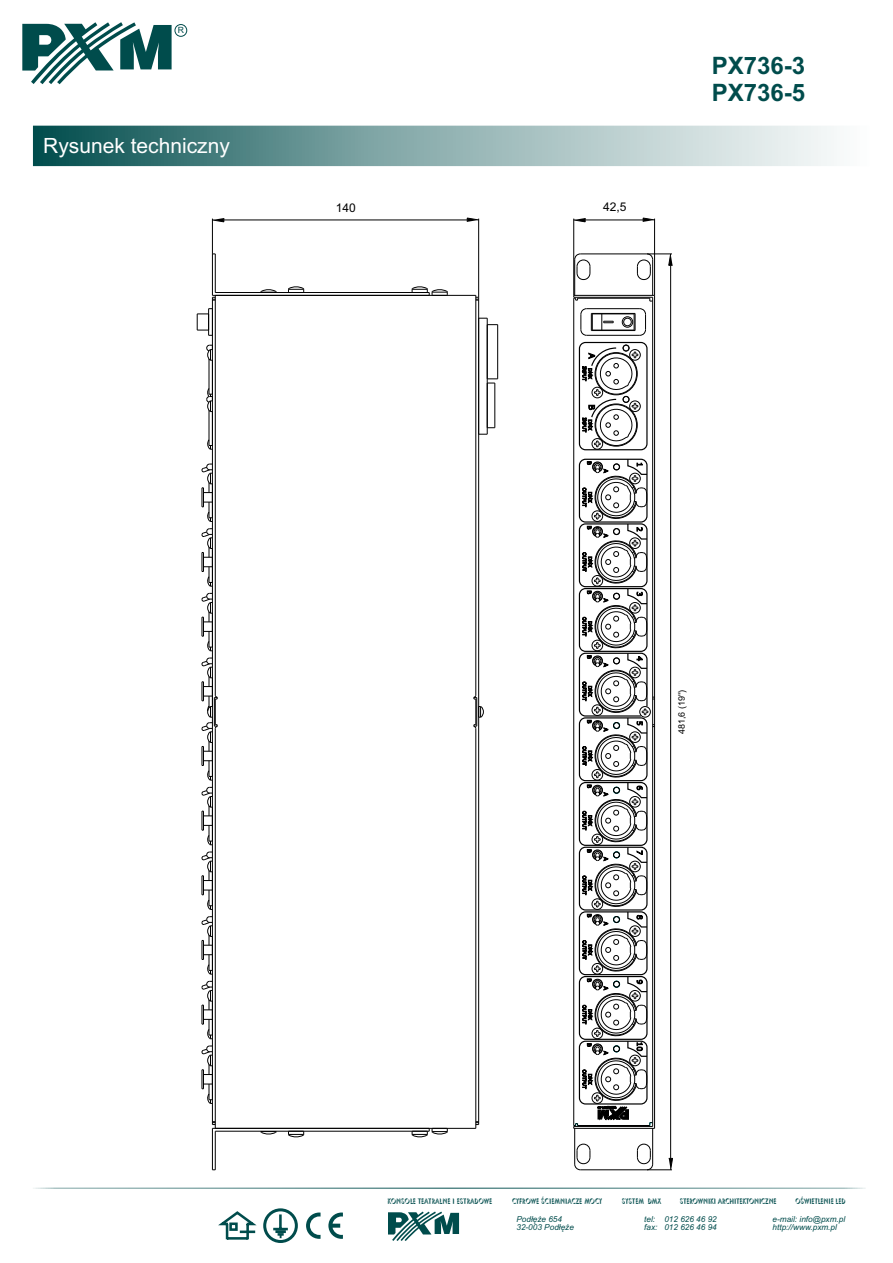
<style>
.page{position:relative;width:893px;height:1263px;background:#fff}
.page>*{position:absolute;margin:0;border:0;box-sizing:border-box;transform-origin:0 0}
.t1{font:700 24px/26.8px "Arial";color:#004c4c}
.t2{font:21px "Arial";color:#fff}
.t3{font:12px "Arial";color:#000}
.t4{font:9px "Arial";color:#000}
.t5{font:8.55px "Arial";color:#004c4c}
.t6{font:italic 8.25px/8.6px "Arial";color:#004c4c}
.t7{font:7.8px "Umbrella";letter-spacing:.015em;color:#004c4c;scale:.82 1}
</style>
<div class="page">
<svg style="left:388px;top:1211px;width:71px;height:30px"></svg>
<svg style="left:33px;top:1188px;width:833px;height:1px"></svg>
<svg style="left:328px;top:1212px;width:15px;height:27px"></svg>
<svg style="left:306px;top:1212px;width:15px;height:27px"></svg>
<svg style="left:218px;top:1211px;width:39px;height:29px"></svg>
<div style="left:229px;top:1222px;width:9px;height:9px;border:3px solid #004c4c"></div>
<hr style="left:240px;top:1230px;width:15px;height:3px;background:#004c4c">
<hr style="left:279px;top:1214px;width:3px;height:15px;background:#004c4c">
<svg style="left:273px;top:1228px;width:15px;height:10px"></svg>
<div style="left:263px;top:1208px;width:35px;height:35px;border:3px solid #004c4c;border-radius:50%"></div>
<svg style="left:32px;top:125px;width:802px;height:42px;background:#8aadad"></svg>
<svg style="left:22px;top:22px;width:150px;height:62px"></svg>
<div style="left:175px;top:24px;width:12px;height:13px;border:1px solid #004c4c;border-radius:50%"></div>
<hr style="left:573px;top:219px;width:1px;height:76px;background:#000">
<hr style="left:654px;top:219px;width:1px;height:76px;background:#000">
<hr style="left:585px;top:220px;width:58px;height:1px;background:#000">
<svg style="left:573px;top:218px;width:13px;height:4px"></svg>
<svg style="left:643px;top:218px;width:12px;height:4px"></svg>
<hr style="left:670px;top:265px;width:1px;height:893px;background:#000">
<hr style="left:212px;top:219px;width:1px;height:35px;background:#000">
<hr style="left:478px;top:219px;width:1px;height:78px;background:#000">
<hr style="left:224px;top:220px;width:243px;height:1px;background:#000">
<svg style="left:212px;top:218px;width:12px;height:4px"></svg>
<svg style="left:467px;top:218px;width:12px;height:4px"></svg>
<div style="left:579px;top:342px;width:69px;height:108px;border:1px solid #000;border-radius:6px"></div>
<hr style="left:573px;top:298px;width:1px;height:827px;background:#000">
<hr style="left:578px;top:298px;width:72px;height:1px;background:#000">
<hr style="left:652px;top:301px;width:1px;height:822px;background:#000">
<hr style="left:574px;top:1128px;width:81px;height:1px;background:#000">
<hr style="left:654px;top:295px;width:1px;height:833px;background:#000">
<hr style="left:574px;top:295px;width:81px;height:1px;background:#000">
<svg style="left:573px;top:295px;width:5px;height:6px"></svg>
<hr style="left:574px;top:297px;width:79px;height:1px;background:#000">
<svg style="left:649px;top:297px;width:4px;height:5px"></svg>
<svg style="left:573px;top:458px;width:82px;height:670px"></svg>
<div style="left:613px;top:1045px;width:7px;height:7px;border:1px solid #000;border-radius:50%"></div>
<div style="left:592px;top:438px;width:11px;height:11px;border:1px solid #000;border-radius:50%"></div>
<div style="left:629px;top:401px;width:12px;height:11px;border:1px solid #000;border-radius:50%"></div>
<div style="left:629px;top:349px;width:12px;height:11px;border:1px solid #000;border-radius:50%"></div>
<svg style="left:582px;top:345px;width:57px;height:102px"></svg>
<hr style="left:212px;top:299px;width:1px;height:825px;background:#000">
<hr style="left:478px;top:299px;width:1px;height:825px;background:#000">
<hr style="left:215px;top:295px;width:1px;height:400px;background:#000">
<hr style="left:215px;top:728px;width:1px;height:400px;background:#000">
<hr style="left:476px;top:295px;width:1px;height:400px;background:#000">
<hr style="left:476px;top:728px;width:1px;height:400px;background:#000">
<hr style="left:215px;top:295px;width:261px;height:1px;background:#000">
<hr style="left:215px;top:1128px;width:261px;height:1px;background:#000">
<hr style="left:592px;top:314px;width:42px;height:1px;background:#000">
<div style="left:622px;top:316px;width:11px;height:11px;border:1px solid #000;border-radius:50%"></div>
<div style="left:623px;top:318px;width:8px;height:8px;border:1px solid #000;border-radius:50%"></div>
<svg style="left:473px;top:695px;width:11px;height:34px"></svg>
<svg style="left:260px;top:1132px;width:17px;height:2px"></svg>
<hr style="left:212px;top:1128px;width:1px;height:42px;background:#000">
<hr style="left:212px;top:1128px;width:217px;height:1px;background:#000">
<hr style="left:215px;top:1131px;width:214px;height:1px;background:#000">
<hr style="left:215px;top:1131px;width:1px;height:39px;background:#000">
<hr style="left:580px;top:1169px;width:67px;height:1px;background:#000">
<svg style="left:637px;top:1143px;width:36px;height:27px"></svg>
<svg style="left:574px;top:1143px;width:17px;height:27px"></svg>
<hr style="left:574px;top:1128px;width:1px;height:36px;background:#000">
<hr style="left:652px;top:1128px;width:1px;height:36px;background:#000">
<hr style="left:580px;top:254px;width:67px;height:1px;background:#000">
<svg style="left:637px;top:253px;width:36px;height:28px"></svg>
<svg style="left:574px;top:253px;width:17px;height:28px"></svg>
<hr style="left:574px;top:260px;width:1px;height:35px;background:#000">
<hr style="left:652px;top:260px;width:1px;height:35px;background:#000">
<svg style="left:288px;top:1130px;width:16px;height:7px"></svg>
<svg style="left:411px;top:1128px;width:37px;height:9px"></svg>
<svg style="left:260px;top:289px;width:17px;height:3px"></svg>
<hr style="left:212px;top:254px;width:1px;height:41px;background:#000">
<hr style="left:212px;top:295px;width:217px;height:1px;background:#000">
<hr style="left:215px;top:292px;width:214px;height:1px;background:#000">
<hr style="left:215px;top:254px;width:1px;height:38px;background:#000">
<svg style="left:288px;top:286px;width:16px;height:6px"></svg>
<svg style="left:412px;top:286px;width:36px;height:10px"></svg>
<svg style="left:212px;top:297px;width:3px;height:4px"></svg>
<svg style="left:476px;top:297px;width:3px;height:4px"></svg>
<hr style="left:487px;top:318px;width:1px;height:116px;background:#000">
<hr style="left:495px;top:383px;width:1px;height:45px;background:#000">
<svg style="left:487px;top:379px;width:11px;height:5px"></svg>
<hr style="left:497px;top:325px;width:1px;height:54px;background:#000">
<svg style="left:479px;top:318px;width:19px;height:7px"></svg>
<hr style="left:587px;top:335px;width:53px;height:1px;background:#000">
<hr style="left:587px;top:308px;width:53px;height:1px;background:#000">
<svg style="left:580px;top:308px;width:13px;height:28px"></svg>
<hr style="left:591px;top:330px;width:44px;height:1px;background:#000">
<svg style="left:634px;top:308px;width:12px;height:28px"></svg>
<hr style="left:591px;top:313px;width:44px;height:1px;background:#000">
<svg style="left:601px;top:314px;width:13px;height:16px"></svg>
<svg style="left:197px;top:308px;width:15px;height:28px"></svg>
<svg style="left:206px;top:345px;width:7px;height:16px"></svg>
<hr style="left:209px;top:359px;width:1px;height:35px;background:#000">
<hr style="left:212px;top:360px;width:1px;height:34px;background:#000">
<svg style="left:206px;top:388px;width:7px;height:24px"></svg>
<hr style="left:209px;top:410px;width:1px;height:35px;background:#000">
<svg style="left:207px;top:439px;width:5px;height:11px"></svg>
<svg style="left:201px;top:463px;width:12px;height:59px"></svg>
<hr style="left:212px;top:484px;width:1px;height:34px;background:#000">
<svg style="left:201px;top:528px;width:12px;height:59px"></svg>
<svg style="left:201px;top:593px;width:12px;height:58px"></svg>
<svg style="left:201px;top:787px;width:12px;height:58px"></svg>
<svg style="left:201px;top:851px;width:12px;height:59px"></svg>
<svg style="left:201px;top:916px;width:12px;height:59px"></svg>
<svg style="left:201px;top:981px;width:12px;height:58px"></svg>
<svg style="left:201px;top:1045px;width:12px;height:59px"></svg>
<svg style="left:201px;top:657px;width:17px;height:124px"></svg>
<p class="t5" style="left:178px;top:27px;width:8px">R</p>
<h2 class="t2" style="left:43px;top:138px;width:188px">Rysunek techniczny</h2>
<h3 class="t3" style="left:336px;top:204px;width:22px">140</h3>
<h3 class="t3" style="left:603px;top:203px;width:25px">42,5</h3>
<h1 class="t1" style="left:712px;top:55px;width:95px">PX736-3<br>PX736-5</h1>
<p class="t4" style="left:678px;top:734px;width:46px;rotate:-90deg">481,6 (19'')</p>
<p class="t7" style="left:387px;top:1197px;width:129px">KONSOLE TEATRALNE I ESTRADOWE</p>
<p class="t7" style="left:512px;top:1197px;width:111px">CYFROWE ŚCIEMNIACZE MOCY</p>
<p class="t7" style="left:622px;top:1197px;width:49px">SYSTEM DMX</p>
<p class="t7" style="left:680px;top:1197px;width:120px">STEROWNIKI ARCHITEKTONICZNE</p>
<p class="t7" style="left:795px;top:1197px;width:63px">OŚWIETLENIE LED</p>
<p class="t6" style="left:644px;top:1215px;width:74px">tel: 012 626 46 92 fax: 012 626 46 94</p>
<p class="t6" style="left:773px;top:1215px;width:74px">e-mail: info@pxm.pl http://www.pxm.pl</p>
<p class="t6" style="left:516px;top:1215px;width:59px">Podłęże 654<br>32-003 Podłęże</p>
</div>
